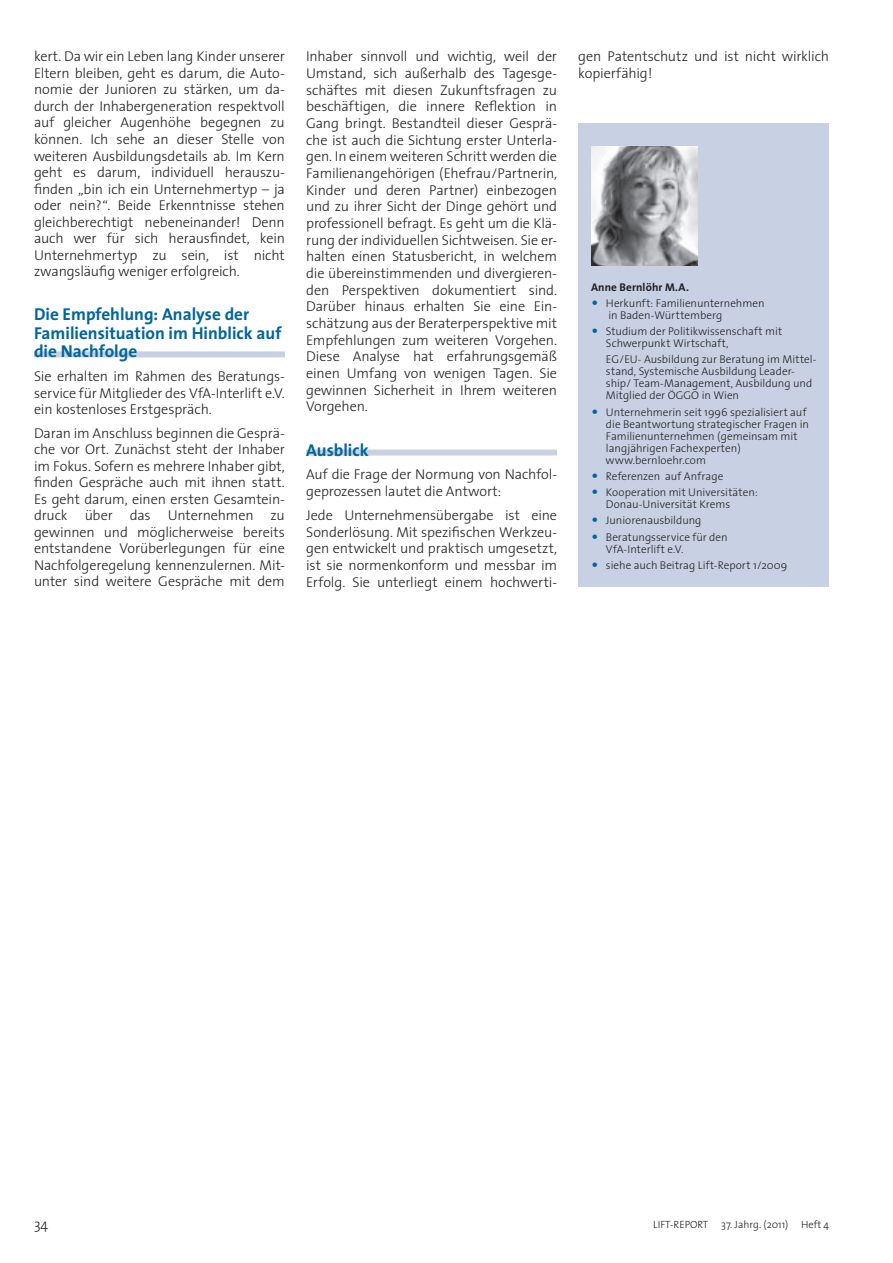
<style>
.page{position:relative;width:893px;height:1263px;background:#fff}
.page>*{position:absolute;margin:0;border:0;box-sizing:border-box;transform-origin:0 0}
.t1{font:700 17.25px/18.8px "Thesis Sans";color:#01669a}
.t2{font:300 14.25px/16.6px "Thesis Sans";letter-spacing:-.005em;color:#231f20;text-align:justify}
.t3{font:300 11.25px/12px "Thesis Sans";color:#231f20}
.t4{font:700 11.25px "Thesis Sans";letter-spacing:.015em;color:#231f20}
.t5{font:300 10.5px "Thesis Sans";color:#231f20}
.s1{font-family:"European Pi Three";font-weight:400;color:#01669a}
</style>
<div class="page">
<div style="left:34px;top:351px;width:251px;height:6px;background:#c7d1e3"></div>
<div style="left:578px;top:123px;width:251px;height:464px;background:#c7d1e3"></div>
<img style="left:591px;top:147px;width:106px;height:118px">
<div style="left:306px;top:449px;width:251px;height:6px;background:#c7d1e3"></div>
<p class="t2" style="left:34px;top:50px;width:252px">kert. Da wir ein Leben lang Kinder unserer Eltern bleiben, geht es darum, die Auto&shy;nomie der Junioren zu stärken, um da&shy;durch der Inhabergeneration respektvoll auf gleicher Augenhöhe begegnen zu können. Ich sehe an dieser Stelle von weiteren Ausbildungsdetails ab. Im Kern geht es darum, individuell herauszu&shy;finden „bin ich ein Unternehmertyp – ja oder nein?“. Beide Erkenntnisse stehen gleichberechtigt nebeneinander! Denn auch wer für sich herausfindet, kein Unternehmertyp zu sein, ist nicht zwangsläufig weniger erfolgreich.</p>
<p class="t1" style="left:34px;top:306px;width:249px">Die Empfehlung: Analyse der<br>Familiensituation im Hinblick auf die Nachfolge</p>
<p class="t2" style="left:34px;top:369px;width:252px">Sie erhalten im Rahmen des Beratungs&shy;service für Mitglieder des VfA-Interlift e.V. ein kostenloses Erstgespräch.</p>
<p class="t2" style="left:34px;top:426px;width:252px">Daran im Anschluss beginnen die Gesprä&shy;che vor Ort. Zunächst steht der Inhaber im Fokus. Sofern es mehrere Inhaber gibt, finden Gespräche auch mit ihnen statt.<br>Es geht darum, einen ersten Gesamtein&shy;druck über das Unternehmen zu gewinnen und möglicherweise bereits entstandene Vorüberlegungen für eine Nachfolgeregelung kennenzulernen. Mit&shy;unter sind weitere Gespräche mit dem</p>
<p class="t2" style="left:306px;top:50px;width:252px">Inhaber sinnvoll und wichtig, weil der Umstand, sich außerhalb des Tagesge&shy;schäftes mit diesen Zukunftsfragen zu beschäftigen, die innere Reflektion in Gang bringt. Bestandteil dieser Gesprä&shy;che ist auch die Sichtung erster Unterla&shy;gen. In einem weiteren Schritt werden die Familienangehörigen (Ehefrau/Partnerin, Kinder und deren Partner) einbezogen und zu ihrer Sicht der Dinge gehört und professionell befragt. Es geht um die Klä&shy;rung der individuellen Sichtweisen. Sie er&shy;halten einen Statusbericht, in welchem die übereinstimmenden und divergieren&shy;den Perspektiven dokumentiert sind.<br>Darüber hinaus erhalten Sie eine Ein&shy;schätzung aus der Beraterperspektive mit Empfehlungen zum weiteren Vorgehen.<br>Diese Analyse hat erfahrungsgemäß einen Umfang von wenigen Tagen. Sie gewinnen Sicherheit in Ihrem weiteren Vorgehen.</p>
<p class="t1" style="left:306px;top:442px;width:64px">Ausblick</p>
<p class="t2" style="left:306px;top:468px;width:252px">Auf die Frage der Normung von Nachfol&shy;geprozessen lautet die Antwort:</p>
<p class="t2" style="left:306px;top:508px;width:252px">Jede Unternehmensübergabe ist eine Sonderlösung. Mit spezifischen Werkzeu&shy;gen entwickelt und praktisch umgesetzt, ist sie normenkonform und messbar im Erfolg. Sie unterliegt einem hochwerti-</p>
<p class="t2" style="left:578px;top:50px;width:252px">gen Patentschutz und ist nicht wirklich kopierfähig!</p>
<p class="t4" style="left:591px;top:282px;width:99px">Anne Bernlöhr M.A.</p>
<p class="t3" style="left:608px;top:298px;width:158px;text-indent:-17px"><span class="s1">-</span> Herkunft: Familienunternehmen in Baden-Württemberg</p>
<p class="t3" style="left:606px;top:326px;width:178px;text-indent:-15px"><span class="s1">-</span> Studium der Politikwissenschaft mit<br>Schwerpunkt Wirtschaft,</p>
<p class="t3" style="left:606px;top:355px;width:212px">EG/EU- Ausbildung zur Beratung im Mittel&shy;stand, Systemische Ausbildung Leader&shy;ship/ Team-Management, Ausbildung und Mitglied der ÖGGO in Wien</p>
<p class="t3" style="left:606px;top:407px;width:205px;text-indent:-15px"><span class="s1">-</span> Unternehmerin seit 1996 spezialisiert auf die Beantwortung strategischer Fragen in Familienunternehmen (gemeinsam mit langjährigen Fachexperten) www.bernloehr.com</p>
<p class="t3" style="left:591px;top:471px;width:134px"><span class="s1">-</span> Referenzen auf Anfrage</p>
<p class="t3" style="left:606px;top:487px;width:154px;text-indent:-15px"><span class="s1">-</span> Kooperation mit Universitäten:<br>Donau-Universität Krems</p>
<p class="t3" style="left:591px;top:516px;width:112px"><span class="s1">-</span> Juniorenausbildung</p>
<p class="t3" style="left:606px;top:532px;width:123px;text-indent:-15px"><span class="s1">-</span> Beratungsservice für den<br>VfA-Interlift e.V.</p>
<p class="t3" style="left:591px;top:560px;width:198px"><span class="s1">-</span> siehe auch Beitrag Lift-Report 1/2009</p>
<p class="t2" style="left:34px;top:1217px;width:16px">34</p>
<p class="t5" style="left:653px;top:1221px;width:177px">LIFT-REPORT 37. Jahrg. (2011) Heft 4</p>
</div>
